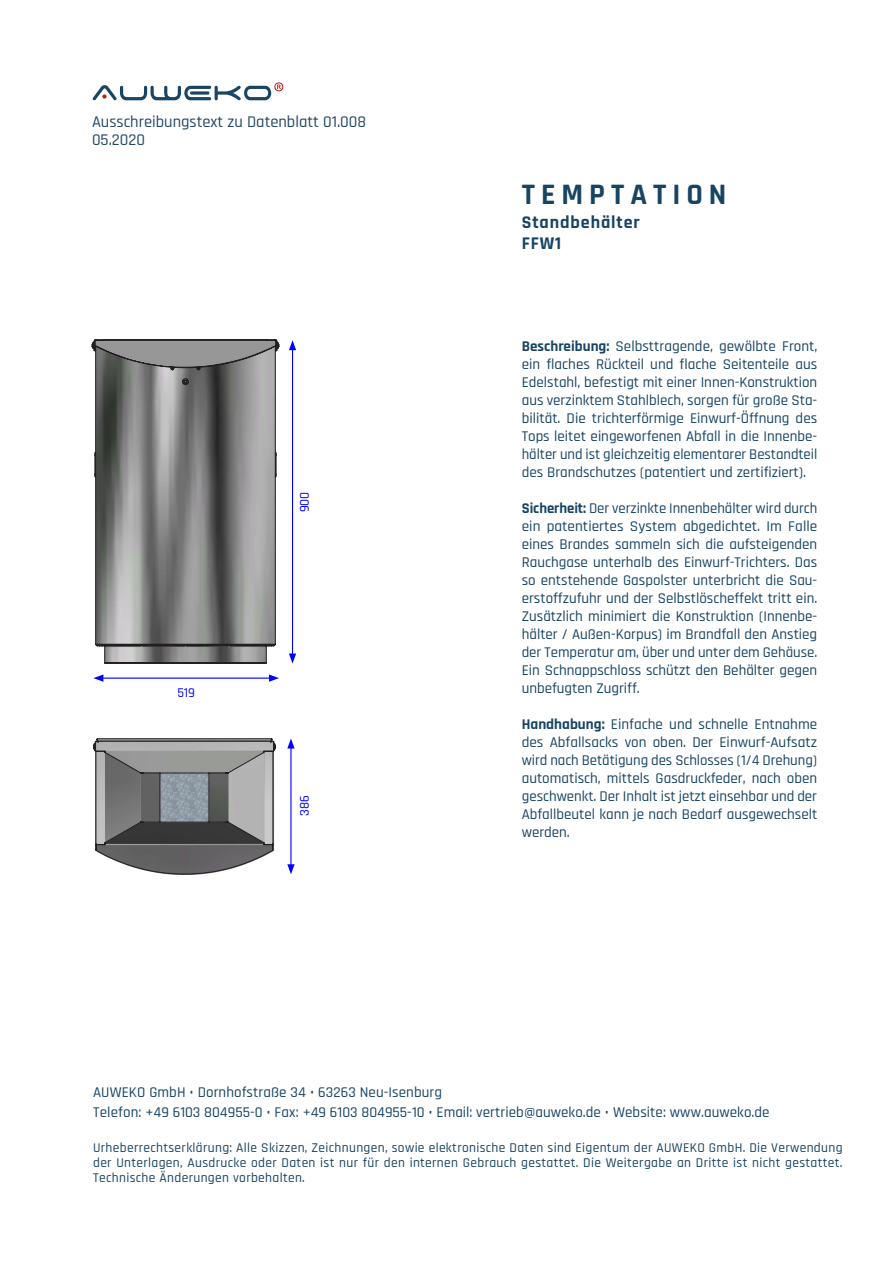
<style>
.page{position:relative;width:893px;height:1263px;background:#fff}
.page>*{position:absolute;margin:0;border:0;box-sizing:border-box;transform-origin:0 0}
.t1{font:700 30px "Rajdhani";letter-spacing:.2em;color:#184464}
.t2{font:700 18px "Rajdhani";letter-spacing:.05em;color:#184464}
.t3{font:500 16.5px "Rajdhani";color:#244667}
.t4{font:500 15px/18px "Rajdhani";color:#184464;text-align:justify}
.t5{font:500 13.5px/15px "Rajdhani";letter-spacing:.025em;color:#184464;text-align:justify}
.t6{font:500 13.5px "Rajdhani";color:#00f}
.s1{font-weight:700}
</style>
<div class="page">
<hr style="left:290px;top:746px;width:2px;height:121px;background:#00f">
<svg style="left:287px;top:738px;width:8px;height:10px"></svg>
<svg style="left:287px;top:864px;width:8px;height:10px"></svg>
<hr style="left:292px;top:348px;width:1px;height:308px;background:#00f">
<svg style="left:289px;top:340px;width:7px;height:10px"></svg>
<svg style="left:289px;top:653px;width:7px;height:10px"></svg>
<svg style="left:91px;top:339px;width:189px;height:325px;background:#8a8a89"></svg>
<svg style="left:94px;top:452px;width:183px;height:195px;background:#848483"></svg>
<hr style="left:101px;top:677px;width:170px;height:2px;background:#00f">
<svg style="left:93px;top:674px;width:10px;height:8px"></svg>
<svg style="left:269px;top:674px;width:10px;height:8px"></svg>
<svg style="left:93px;top:738px;width:183px;height:136px;background:#838485"></svg>
<svg style="left:93px;top:82px;width:190px;height:18px"></svg>
<p class="t3" style="left:92px;top:113px;width:275px">Ausschreibungstext zu Datenblatt 01.008</p>
<p class="t3" style="left:92px;top:131px;width:54px">05.2020</p>
<p class="t6" style="left:177px;top:685px;width:19px">519</p>
<p class="t6" style="left:297px;top:512px;width:22px;rotate:-90deg">900</p>
<p class="t6" style="left:297px;top:816px;width:22px;rotate:-90deg">386</p>
<p class="t1" style="left:522px;top:176px;width:206px">TEMPTATION</p>
<p class="t2" style="left:522px;top:211px;width:120px">Standbehälter</p>
<p class="t2" style="left:522px;top:233px;width:41px">FFW1</p>
<p class="t4" style="left:522px;top:338px;width:297px"><span class="s1">Beschreibung:</span> Selbsttragende, gewölbte Front, ein flaches Rückteil und flache Seitenteile aus Edelstahl, befestigt mit einer Innen-Konstruktion aus verzinktem Stahlblech, sorgen für große Sta&shy;bilität. Die trichterförmige Einwurf-Öffnung des Tops leitet eingeworfenen Abfall in die Innenbe&shy;hälter und ist gleichzeitig elementarer Bestandteil des Brandschutzes (patentiert und zertifiziert).</p>
<p class="t4" style="left:522px;top:500px;width:297px"><span class="s1">Sicherheit:</span> Der verzinkte Innenbehälter wird durch ein patentiertes System abgedichtet. Im Falle eines Brandes sammeln sich die aufsteigenden Rauchgase unterhalb des Einwurf-Trichters. Das so entstehende Gaspolster unterbricht die Sau&shy;erstoffzufuhr und der Selbstlöscheffekt tritt ein.<br>Zusätzlich minimiert die Konstruktion (Innenbe&shy;hälter / Außen-Korpus) im Brandfall den Anstieg der Temperatur am, über und unter dem Gehäuse.<br>Ein Schnappschloss schützt den Behälter gegen unbefugten Zugriff.</p>
<p class="t4" style="left:522px;top:716px;width:297px"><span class="s1">Handhabung:</span> Einfache und schnelle Entnahme des Abfallsacks von oben. Der Einwurf-Aufsatz wird nach Betätigung des Schlosses (1/4 Drehung) automatisch, mittels Gasdruckfeder, nach oben geschwenkt. Der Inhalt ist jetzt einsehbar und der Abfallbeutel kann je nach Bedarf ausgewechselt werden.</p>
<p class="t4" style="left:93px;top:1084px;width:350px">AUWEKO GmbH • Dornhofstraße 34 • 63263 Neu-Isenburg</p>
<p class="t4" style="left:93px;top:1104px;width:678px">Telefon: +49 6103 804955-0 • Fax: +49 6103 804955-10 • Email: vertrieb@auweko.de • Website: www.auweko.de</p>
<p class="t5" style="left:93px;top:1141px;width:751px">Urheberrechtserklärung: Alle Skizzen, Zeichnungen, sowie elektronische Daten sind Eigentum der AUWEKO GmbH. Die Verwendung der Unterlagen, Ausdrucke oder Daten ist nur für den internen Gebrauch gestattet. Die Weitergabe an Dritte ist nicht gestattet.<br>Technische Änderungen vorbehalten.</p>
</div>
